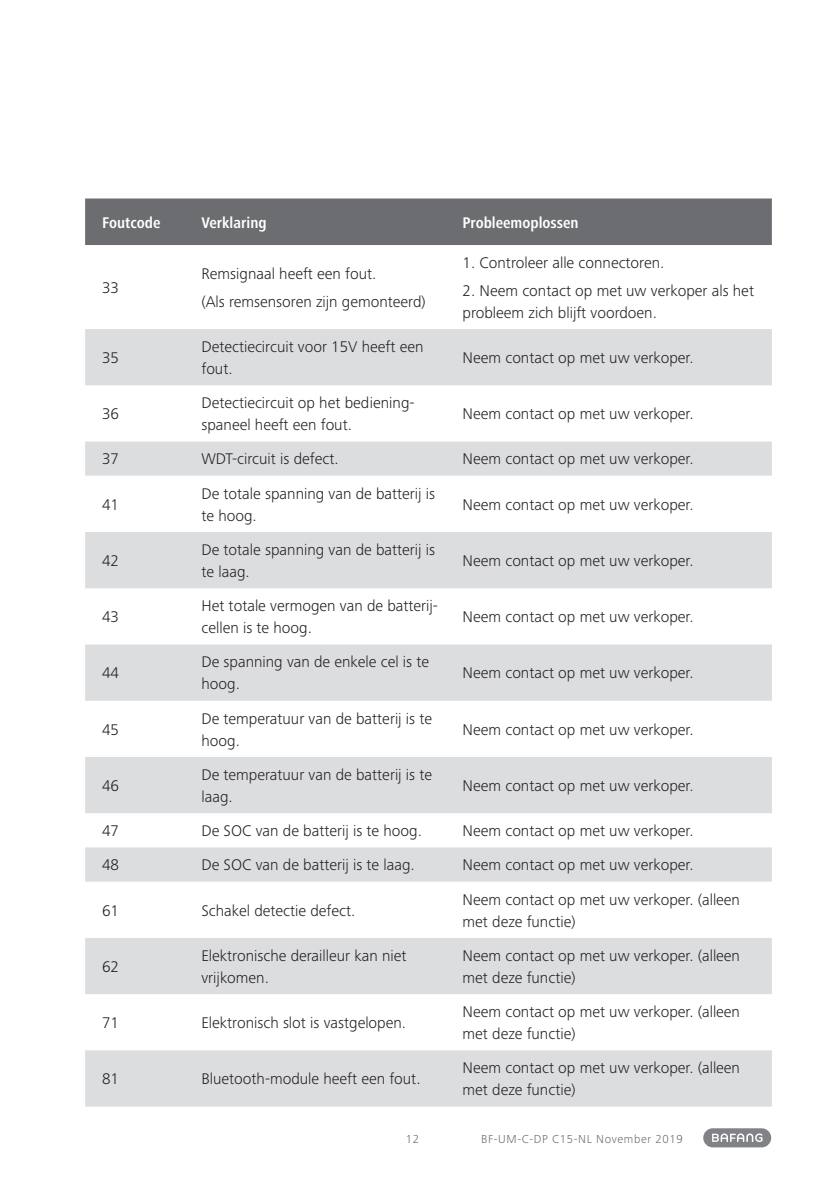
<style>
.page{position:relative;width:840px;height:1191px;background:#fff}
.page>*{position:absolute;margin:0;border:0;box-sizing:border-box;transform-origin:0 0}
.t1{font:300 16px/22px "Frutiger Next Pro";color:#231f20}
.t2{font:700 condensed 16px "Frutiger Next Pro";color:#fff}
.t3{font:300 12px "Frutiger Next Pro";letter-spacing:.05em;color:#6c6d70}
</style>
<div class="page">
<div style="left:702px;top:1128px;width:68px;height:19px;background:#808285;border-radius:10px"></div>
<svg style="left:712px;top:1133px;width:50px;height:9px"></svg>
<div style="left:85px;top:198px;width:686px;height:47px;background:#6c6d70"></div>
<svg style="left:85px;top:329px;width:686px;height:147px;fill:#dcdddf"></svg>
<svg style="left:85px;top:532px;width:686px;height:574px;fill:#e0e1e3"></svg>
<p class="t2" style="left:102px;top:213px;width:60px">Foutcode</p>
<p class="t2" style="left:201px;top:213px;width:67px">Verklaring</p>
<p class="t2" style="left:462px;top:213px;width:117px">Probleemoplossen</p>
<p class="t1" style="left:102px;top:276px;width:18px">33</p>
<p class="t1" style="left:201px;top:260px;width:225px;line-height:27.6px">Remsignaal heeft een fout.<br>(Als remsensoren zijn gemonteerd)</p>
<p class="t1" style="left:462px;top:252px;width:203px">1. Controleer alle connectoren.</p>
<p class="t1" style="left:462px;top:279px;width:293px">2. Neem contact op met uw verkoper als het probleem zich blijft voordoen.</p>
<p class="t1" style="left:102px;top:347px;width:18px">35</p>
<p class="t1" style="left:201px;top:336px;width:223px">Detectiecircuit voor 15V heeft een fout.</p>
<p class="t1" style="left:462px;top:347px;width:232px">Neem contact op met uw verkoper.</p>
<p class="t1" style="left:102px;top:403px;width:18px">36</p>
<p class="t1" style="left:201px;top:392px;width:214px">Detectiecircuit op het bediening&shy;spaneel heeft een fout.</p>
<p class="t1" style="left:462px;top:403px;width:232px">Neem contact op met uw verkoper.</p>
<p class="t1" style="left:102px;top:448px;width:18px">37</p>
<p class="t1" style="left:201px;top:448px;width:138px">WDT-circuit is defect.</p>
<p class="t1" style="left:462px;top:448px;width:232px">Neem contact op met uw verkoper.</p>
<p class="t1" style="left:102px;top:493px;width:18px">41</p>
<p class="t1" style="left:201px;top:482px;width:235px">De totale spanning van de batterij is te hoog.</p>
<p class="t1" style="left:462px;top:493px;width:232px">Neem contact op met uw verkoper.</p>
<p class="t1" style="left:102px;top:549px;width:18px">42</p>
<p class="t1" style="left:201px;top:538px;width:235px">De totale spanning van de batterij is te laag.</p>
<p class="t1" style="left:462px;top:549px;width:232px">Neem contact op met uw verkoper.</p>
<p class="t1" style="left:102px;top:606px;width:18px">43</p>
<p class="t1" style="left:201px;top:595px;width:238px">Het totale vermogen van de batterij&shy;cellen is te hoog.</p>
<p class="t1" style="left:462px;top:606px;width:232px">Neem contact op met uw verkoper.</p>
<p class="t1" style="left:102px;top:662px;width:18px">44</p>
<p class="t1" style="left:201px;top:651px;width:229px">De spanning van de enkele cel is te hoog.</p>
<p class="t1" style="left:462px;top:662px;width:232px">Neem contact op met uw verkoper.</p>
<p class="t1" style="left:102px;top:718px;width:18px">45</p>
<p class="t1" style="left:201px;top:707px;width:232px">De temperatuur van de batterij is te hoog.</p>
<p class="t1" style="left:462px;top:718px;width:232px">Neem contact op met uw verkoper.</p>
<p class="t1" style="left:102px;top:774px;width:18px">46</p>
<p class="t1" style="left:201px;top:763px;width:232px">De temperatuur van de batterij is te laag.</p>
<p class="t1" style="left:462px;top:774px;width:232px">Neem contact op met uw verkoper.</p>
<p class="t1" style="left:102px;top:820px;width:18px">47</p>
<p class="t1" style="left:201px;top:820px;width:222px">De SOC van de batterij is te hoog.</p>
<p class="t1" style="left:462px;top:820px;width:232px">Neem contact op met uw verkoper.</p>
<p class="t1" style="left:102px;top:854px;width:18px">48</p>
<p class="t1" style="left:201px;top:854px;width:215px">De SOC van de batterij is te laag.</p>
<p class="t1" style="left:462px;top:854px;width:232px">Neem contact op met uw verkoper.</p>
<p class="t1" style="left:102px;top:899px;width:18px">61</p>
<p class="t1" style="left:201px;top:899px;width:155px">Schakel detectie defect.</p>
<p class="t1" style="left:462px;top:888px;width:279px">Neem contact op met uw verkoper. (alleen met deze functie)</p>
<p class="t1" style="left:102px;top:955px;width:18px">62</p>
<p class="t1" style="left:201px;top:944px;width:206px">Elektronische derailleur kan niet vrijkomen.</p>
<p class="t1" style="left:462px;top:944px;width:279px">Neem contact op met uw verkoper. (alleen met deze functie)</p>
<p class="t1" style="left:102px;top:1011px;width:18px">71</p>
<p class="t1" style="left:201px;top:1011px;width:206px">Elektronisch slot is vastgelopen.</p>
<p class="t1" style="left:462px;top:1000px;width:279px">Neem contact op met uw verkoper. (alleen met deze functie)</p>
<p class="t1" style="left:102px;top:1068px;width:18px">81</p>
<p class="t1" style="left:201px;top:1068px;width:220px">Bluetooth-module heeft een fout.</p>
<p class="t1" style="left:462px;top:1057px;width:279px">Neem contact op met uw verkoper. (alleen met deze functie)</p>
<p class="t3" style="left:405px;top:1132px;width:15px">12</p>
<p class="t3" style="left:481px;top:1132px;width:203px">BF-UM-C-DP C15-NL November 2019</p>
</div>
